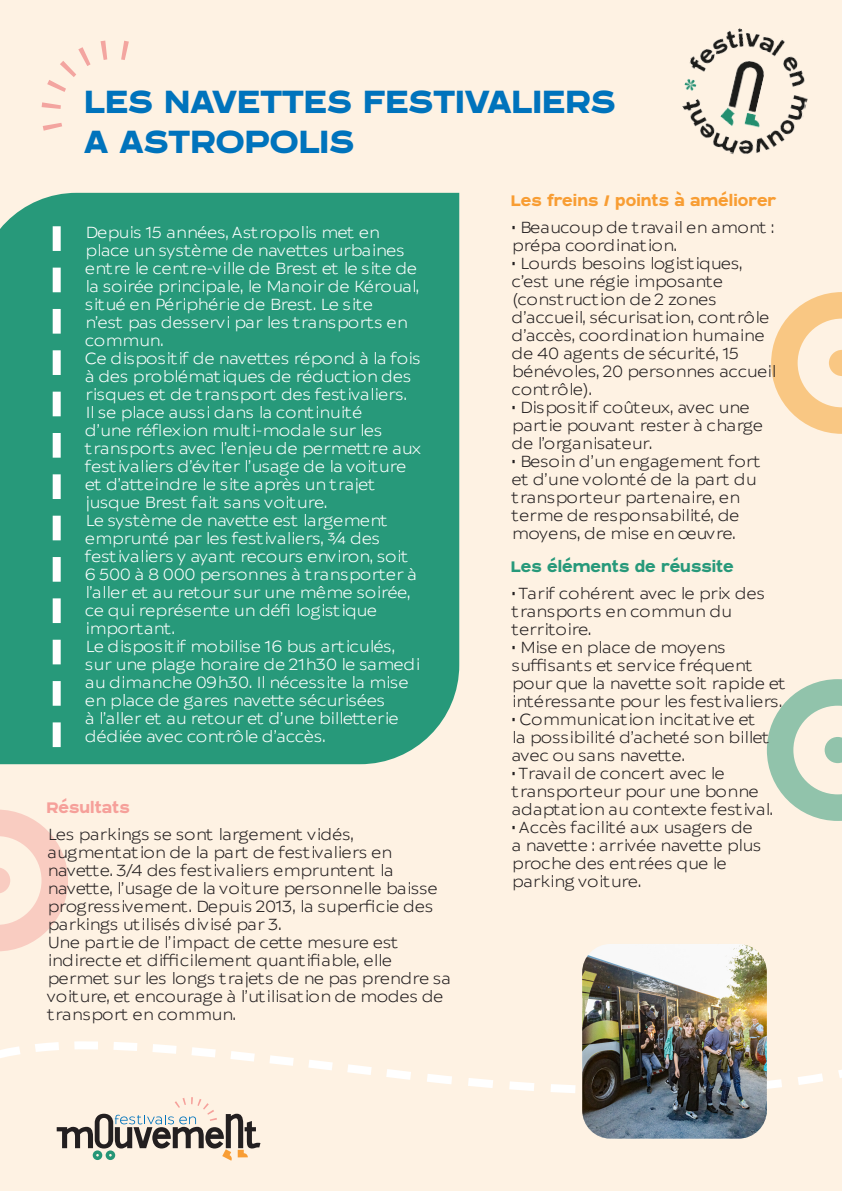
<style>
.page{position:relative;width:842px;height:1191px;background:#fef2e3}
.page>*{position:absolute;margin:0;border:0;box-sizing:border-box;transform-origin:0 0}
.t1{font:700 39.9px "Blatant";color:#0073bc}
.t2{font:700 19px "Blatant";color:#f89d33}
.t3{font:700 19px "Blatant";color:#27997a}
.t4{font:700 19px "Blatant";color:#f6a09a}
.t5{font:300 16px/18px "Catalpa";color:#231f20}
.t6{font:300 16px/18px "Catalpa";color:#fff}
</style>
<div class="page">
<img style="left:682px;top:28px;width:126px;height:126px">
<svg style="left:121px;top:41px;width:8px;height:19px"></svg>
<svg style="left:101px;top:41px;width:6px;height:19px"></svg>
<svg style="left:47px;top:47px;width:44px;height:45px"></svg>
<svg style="left:42px;top:102px;width:19px;height:7px"></svg>
<svg style="left:43px;top:123px;width:19px;height:8px"></svg>
<svg style="left:767px;top:679px;width:75px;height:142px"></svg>
<div style="left:0;top:193px;width:459px;height:571px;background:#27997a"></div>
<svg style="left:771px;top:292px;width:71px;height:142px"></svg>
<svg style="left:0;top:809px;width:68px;height:142px"></svg>
<svg style="left:53px;top:226px;width:8px;height:521px"></svg>
<svg style="left:56px;top:1126px;width:205px;height:34px"></svg>
<svg style="left:0;top:1041px;width:842px;height:85px"></svg>
<img style="left:582px;top:944px;width:185px;height:194px">
<p class="t1" style="left:84px;top:78px;width:533px">LES NAVETTES FESTIVALIERS</p>
<p class="t1" style="left:84px;top:118px;width:271px">A ASTROPOLIS</p>
<p class="t6" style="left:84px;top:223px;width:336px">Depuis 15 années, Astropolis met en place un système de navettes urbaines entre le centre-ville de Brest et le site de la soirée principale, le Manoir de Kéroual, situé en Périphérie de Brest. Le site<br>n’est pas desservi par les transports en commun.</p>
<p class="t6" style="left:84px;top:349px;width:338px">Ce dispositif de navettes répond à la fois à des problématiques de réduction des risques et de transport des festivaliers.<br>Il se place aussi dans la continuité<br>d’une réflexion multi-modale sur les transports avec l’enjeu de permettre aux festivaliers d’éviter l’usage de la voiture et d’atteindre le site après un trajet jusque Brest fait sans voiture.</p>
<p class="t6" style="left:84px;top:511px;width:333px">Le système de navette est largement emprunté par les festivaliers, ¾ des festivaliers y ayant recours environ, soit 6 500 à 8 000 personnes à transporter à l’aller et au retour sur une même soirée, ce qui représente un défi logistique important.</p>
<p class="t6" style="left:84px;top:637px;width:336px">Le dispositif mobilise 16 bus articulés, sur une plage horaire de 21h30 le samedi au dimanche 09h30. Il nécessite la mise en place de gares navette sécurisées<br>à l’aller et au retour et d’une billetterie dédiée avec contrôle d’accès.</p>
<p class="t4" style="left:46px;top:796px;width:85px">Résultats</p>
<p class="t5" style="left:46px;top:825px;width:392px">Les parkings se sont largement vidés, augmentation de la part de festivaliers en navette. 3/4 des festivaliers empruntent la navette, l’usage de la voiture personnelle baisse progressivement. Depuis 2013, la superficie des parkings utilisés divisé par 3.</p>
<p class="t5" style="left:46px;top:933px;width:405px">Une partie de l’impact de cette mesure est indirecte et difficilement quantifiable, elle permet sur les longs trajets de ne pas prendre sa voiture, et encourage à l’utilisation de modes de transport en commun.</p>
<p class="t2" style="left:511px;top:189px;width:267px">Les freins / points à améliorer</p>
<p class="t5" style="left:511px;top:219px;width:264px">• Beaucoup de travail en amont : prépa coordination.</p>
<p class="t5" style="left:511px;top:255px;width:266px">• Lourds besoins logistiques, c’est une régie imposante (construction de 2 zones d’accueil, sécurisation, contrôle d’accès, coordination humaine de 40 agents de sécurité, 15 bénévoles, 20 personnes accueil contrôle).</p>
<p class="t5" style="left:511px;top:399px;width:253px">• Dispositif coûteux, avec une partie pouvant rester à charge de l’organisateur.</p>
<p class="t5" style="left:511px;top:453px;width:251px">• Besoin d’un engagement fort et d’une volonté de la part du transporteur partenaire, en terme de responsabilité, de moyens, de mise en œuvre.</p>
<p class="t3" style="left:511px;top:554px;width:224px">Les éléments de réussite</p>
<p class="t5" style="left:511px;top:584px;width:255px">• Tarif cohérent avec le prix des transports en commun du territoire.</p>
<p class="t5" style="left:511px;top:638px;width:276px">• Mise en place de moyens suffisants et service fréquent pour que la navette soit rapide et intéressante pour les festivaliers.</p>
<p class="t5" style="left:511px;top:710px;width:259px">• Communication incitative et la possibilité d’acheté son billet avec ou sans navette.</p>
<p class="t5" style="left:511px;top:764px;width:263px">• Travail de concert avec le transporteur pour une bonne adaptation au contexte festival.</p>
<p class="t5" style="left:511px;top:818px;width:251px">• Accès facilité aux usagers de a navette : arrivée navette plus proche des entrées que le parking voiture.</p>
</div>
